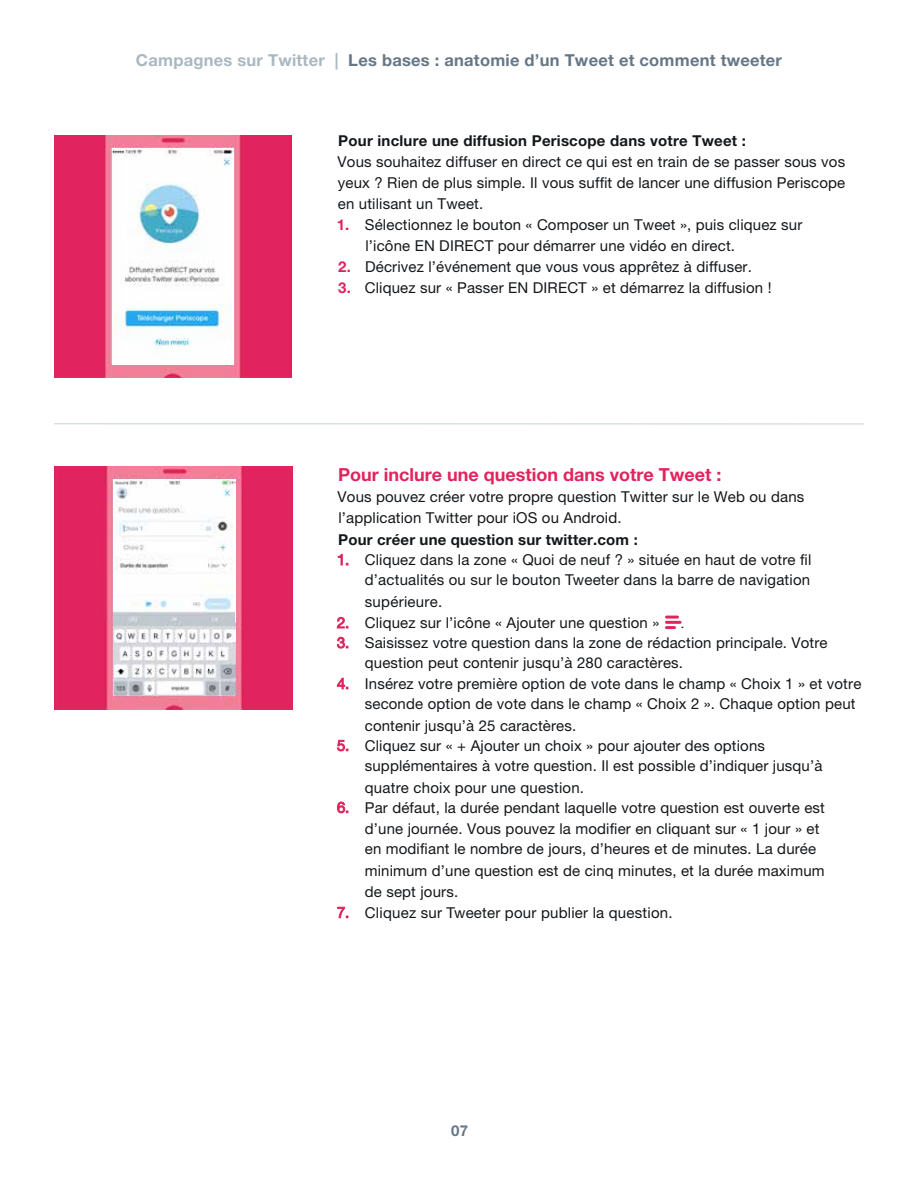
<style>
.page{position:relative;width:918px;height:1188px;background:#fff}
.page>*{position:absolute;margin:0;border:0;box-sizing:border-box;transform-origin:0 0}
.t1{font:700 18px "Helvetica Neue LT Pro";color:#e0245e}
.t2{font:700 16.5px "Helvetica Neue LT Pro";letter-spacing:.015em;color:#657786}
.t3{font:15px/21px "Helvetica Neue LT Pro";letter-spacing:.01em;color:#14171a}
.t4{font:700 15px "Helvetica Neue LT Pro";letter-spacing:.015em;color:#14171a}
.t5{font:700 15px "Helvetica Neue LT Pro";color:#657786}
.t6{font:11.25px "Helvetica Neue LT Pro";color:#14171a;scale:1.33 1}
.s1{color:#aab8c2}
.s2{font-weight:700;color:#e0245e}
.s3{color:#e0245e}
</style>
<div class="page">
<hr style="left:54px;top:423px;width:810px;height:2px;background:#ccd6dd">
<svg style="left:665px;top:626px;width:11px;height:3px"></svg>
<hr style="left:665px;top:616px;width:14px;height:3px;background:#e0245e;border-radius:2px">
<hr style="left:665px;top:621px;width:17px;height:3px;background:#e0245e;border-radius:2px">
<img style="left:54px;top:467px;width:239px;height:243px">
<img style="left:54px;top:135px;width:238px;height:243px">
<img style="left:113px;top:480px;width:122px;height:216px">
<img style="left:112px;top:148px;width:121px;height:216px">
<p class="t2" style="left:136px;top:50px;width:648px"><span class="s1">Campagnes sur Twitter |</span> Les bases : anatomie d’un Tweet et comment tweeter</p>
<p class="t4" style="left:338px;top:131px;width:409px">Pour inclure une diffusion Periscope dans votre Tweet :</p>
<p class="t3" style="left:338px;top:151px;width:509px;text-align:justify">Vous souhaitez diffuser en direct ce qui est en train de se passer sous vos yeux ? Rien de plus simple. Il vous suffit de lancer une diffusion Periscope en utilisant un Tweet.</p>
<p class="t3" style="left:365px;top:214px;width:438px;text-indent:-29px"><span class="s2">1.</span> Sélectionnez le bouton « Composer un Tweet », puis cliquez sur l’icône EN DIRECT pour démarrer une vidéo en direct.</p>
<p class="t3" style="left:338px;top:256px;width:415px"><span class="s2">2.</span> Décrivez l’événement que vous vous apprêtez à diffuser.</p>
<p class="t3" style="left:338px;top:277px;width:435px"><span class="s2">3.</span> Cliquez sur « Passer EN DIRECT » et démarrez la diffusion !</p>
<p class="t1" style="left:338px;top:463px;width:385px">Pour inclure une question dans votre Tweet :</p>
<p class="t3" style="left:338px;top:486px;width:468px">Vous pouvez créer votre propre question Twitter sur le Web ou dans l’application Twitter pour iOS ou Android.</p>
<p class="t4" style="left:338px;top:530px;width:301px">Pour créer une question sur twitter.com :</p>
<p class="t3" style="left:365px;top:549px;width:448px;text-align:justify;text-indent:-28px"><span class="s3">1.</span> Cliquez dans la zone « Quoi de neuf ? » située en haut de votre fil d’actualités ou sur le bouton Tweeter dans la barre de navigation supérieure.</p>
<p class="t3" style="left:337px;top:612px;width:324px"><span class="s3">2.</span> Cliquez sur l’icône « Ajouter une question »</p>
<p class="t6" style="left:680px;top:617px;width:5px">.</p>
<p class="t3" style="left:365px;top:632px;width:464px;line-height:20px;text-indent:-28px"><span class="s3">3.</span> Saisissez votre question dans la zone de rédaction principale. Votre question peut contenir jusqu’à 280 caractères.</p>
<p class="t3" style="left:365px;top:673px;width:498px;text-indent:-28px"><span class="s3">4.</span> Insérez votre première option de vote dans le champ « Choix 1 » et votre seconde option de vote dans le champ « Choix 2 ». Chaque option peut contenir jusqu’à 25 caractères.</p>
<p class="t3" style="left:365px;top:735px;width:459px;text-indent:-28px"><span class="s3">5.</span> Cliquez sur « + Ajouter un choix » pour ajouter des options supplémentaires à votre question. Il est possible d’indiquer jusqu’à quatre choix pour une question.</p>
<p class="t3" style="left:365px;top:796px;width:462px;line-height:21.8px;text-indent:-28px"><span class="s3">6.</span> Par défaut, la durée pendant laquelle votre question est ouverte est d’une journée. Vous pouvez la modifier en cliquant sur « 1 jour » et</p>
<p class="t3" style="left:365px;top:838px;width:461px">en modifiant le nombre de jours, d’heures et de minutes. La durée minimum d’une question est de cinq minutes, et la durée maximum de sept jours.</p>
<p class="t3" style="left:337px;top:902px;width:337px"><span class="s3">7.</span> Cliquez sur Tweeter pour publier la question.</p>
<p class="t5" style="left:451px;top:1122px;width:18px">07</p>
</div>
